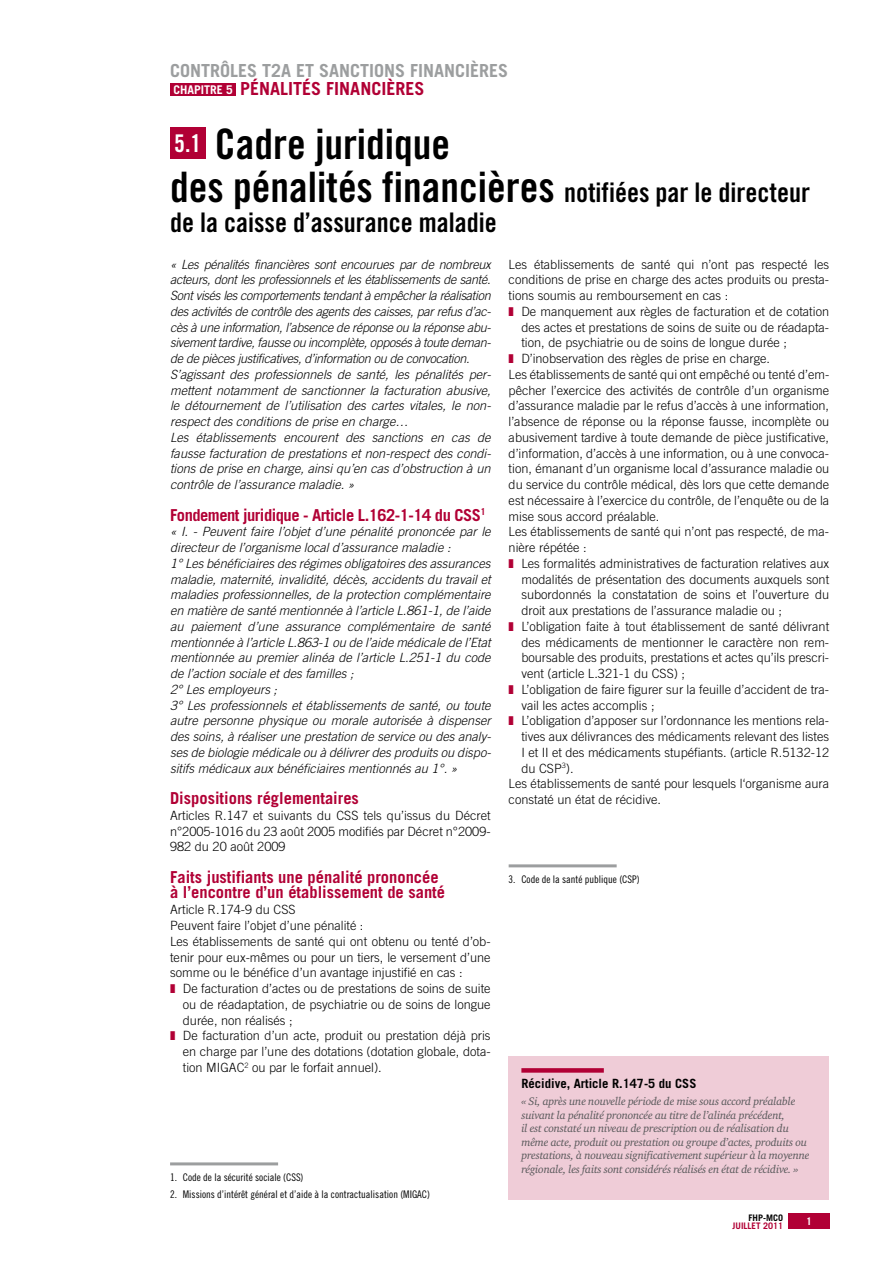
<style>
.page{position:relative;width:893px;height:1263px;background:#fff}
.page>*{position:absolute;margin:0;border:0;box-sizing:border-box;transform-origin:0 0}
.t1{font:42px/42.8px "Trade Gothic Bold Cond Twenty";color:#000}
.t2{font:27px "Trade Gothic Bold Cond Twenty";color:#000}
.t3{font:700 18px/18.8px "Trade Gothic";color:#9c9e9f}
.t4{font:700 16.5px/15px "Trade Gothic";color:#b10035}
.t5{font:700 16.5px "Trade Gothic";letter-spacing:-.03em;color:#b10035}
.t6{font:300 12.75px/15.8px "Trade Gothic";color:#000;text-align:justify}
.t7{font:italic 300 12.75px/15.8px "Trade Gothic";color:#000}
.t8{font:italic 300 12.75px/15.8px "Trade Gothic";letter-spacing:-.02em;color:#000}
.t9{font:700 12.75px "Trade Gothic";color:#000}
.t10{font:italic 11.25px/13.5px "Charter ITC";letter-spacing:-.02em;color:#58585a}
.t11{font:10.5px "Trade Gothic Cond Eighteen";color:#000}
.t12{font:700 10.5px "Trade Gothic";color:#fff}
.t13{font:700 9px "Trade Gothic";color:#b10035}
.t14{font:700 9px "Trade Gothic";color:#000}
.s1{font-size:12px;color:#fff}
.s2{color:#b10035}
.s3{font-size:27px}
</style>
<div class="page">
<div style="left:788px;top:1214px;width:42px;height:15px;background:#b10035"></div>
<div style="left:170px;top:83px;width:65px;height:12px;background:#b10035"></div>
<div style="left:170px;top:127px;width:35px;height:32px;background:#b10035"></div>
<hr style="left:170px;top:1162px;width:108px;height:3px;background:#9c9e9f">
<hr style="left:509px;top:864px;width:108px;height:3px;background:#9c9e9f">
<div style="left:509px;top:1056px;width:320px;height:143px;background:#efccd7"></div>
<div style="left:521px;top:1068px;width:83px;height:5px;background:#b10035"></div>
<h3 class="t3" style="left:170px;top:60px;width:340px">Contrôles T2A et sanctio ns financi ères<br><span class="s1">Chapitre 5</span> <span class="s2">Pénalités financi ères</span></h3>
<h1 class="t1" style="left:170px;top:122px;width:641px"><sup>5.1</sup> Cadre juridique<br>des pénalités financières <span class="s3">notifiées par le directeur</span></h1>
<h2 class="t2" style="left:170px;top:206px;width:328px">de la caisse d’assurance maladie</h2>
<p class="t8" style="left:170px;top:256px;width:322px">« Les pénalités financières sont encourues par de nombreux acteurs, dont les professionnels et les établissements de santé.<br>Sont visés les comportements tendant à empêcher la réalisation des activités de contrôle des agents des caisses, par refus d’ac&shy;cès à une information, l’absence de réponse ou la réponse abu&shy;sivement tardive, fausse ou incomplète, opposés à toute deman&shy;de de pièces justificatives, d’information ou de convocation.<br>S’agissant des professionnels de santé, les pénalités per&shy;mettent notamment de sanctionner la facturation abusive, le détournement de l’utilisation des cartes vitales, le non&shy;respect des conditions de prise en charge…<br>Les établissements encourent des sanctions en cas de fausse facturation de prestations et non-respect des condi&shy;tions de prise en charge, ainsi qu’en cas d’obstruction à un contrôle de l’assurance maladie. »</p>
<p class="t5" style="left:170px;top:505px;width:317px">Fondement juridique - Article L.162-1-14 du CSS <sup>1</sup></p>
<p class="t7" style="left:170px;top:524px;width:322px">« I. - Peuvent faire l’objet d’une pénalité prononcée par le directeur de l’organisme local d’assurance maladie :<br>1° Les bénéficiaires des régimes obligatoires des assurances maladie, maternité, invalidité, décès, accidents du travail et maladies professionnelles, de la protection complémentaire en matière de santé mentionnée à l’article L.861-1, de l’aide au paiement d’une assurance complémentaire de santé mentionnée à l’article L.863-1 ou de l’aide médicale de l’Etat mentionnée au premier alinéa de l’article L.251-1 du code de l’action sociale et des familles ;<br>2° Les employeurs ;<br>3° Les professionnels et établissements de santé, ou toute autre personne physique ou morale autorisée à dispenser des soins, à réaliser une prestation de service ou des analy&shy;ses de biologie médicale ou à délivrer des produits ou dispo&shy;sitifs médicaux aux bénéficiaires mentionnés au 1°. »</p>
<p class="t4" style="left:170px;top:790px;width:190px">Dispositions réglementaires</p>
<p class="t6" style="left:170px;top:807px;width:322px">Articles R.147 et suivants du CSS tels qu’issus du Décret n°2005-1016 du 23 août 2005 modifiés par Décret n°2009- 982 du 20 août 2009</p>
<p class="t4" style="left:170px;top:869px;width:277px">Faits justifiants une pénalité prononcée à l’encontre d’un établissement de santé</p>
<p class="t6" style="left:170px;top:902px;width:127px">Article R.174-9 du CSS</p>
<p class="t6" style="left:170px;top:917px;width:195px">Peuvent faire l’objet d’une pénalité :</p>
<p class="t6" style="left:170px;top:933px;width:322px">Les établissements de santé qui ont obtenu ou tenté d’ob-</p>
<p class="t6" style="left:170px;top:949px;width:322px">tenir pour eux-mêmes ou pour un tiers, le versement d’une</p>
<p class="t6" style="left:170px;top:965px;width:294px">somme ou le bénéfice d’un avantage injustifié en cas :</p>
<p class="t6" style="left:170px;top:980px;width:322px"><span class="s2">❚</span> De facturation d’actes ou de prestations de soins de suite</p>
<p class="t6" style="left:183px;top:996px;width:309px">ou de réadaptation, de psychiatrie ou de soins de longue</p>
<p class="t6" style="left:183px;top:1012px;width:111px">durée, non réalisés ;</p>
<p class="t6" style="left:170px;top:1028px;width:322px"><span class="s2">❚</span> De facturation d’un acte, produit ou prestation déjà pris</p>
<p class="t6" style="left:183px;top:1043px;width:309px">en charge par l’une des dotations (dotation globale, dota-</p>
<p class="t6" style="left:183px;top:1059px;width:200px">tion MIGAC<sup>2</sup> ou par le forfait annuel).</p>
<p class="t6" style="left:509px;top:256px;width:322px">Les établissements de santé qui n’ont pas respecté les</p>
<p class="t6" style="left:509px;top:272px;width:322px">conditions de prise en charge des actes produits ou presta-</p>
<p class="t6" style="left:509px;top:287px;width:221px">tions soumis au remboursement en cas :</p>
<p class="t6" style="left:509px;top:303px;width:322px"><span class="s2">❚</span> De manquement aux règles de facturation et de cotation</p>
<p class="t6" style="left:521px;top:319px;width:309px">des actes et prestations de soins de suite ou de réadapta-</p>
<p class="t6" style="left:521px;top:335px;width:267px">tion, de psychiatrie ou de soins de longue durée ;</p>
<p class="t6" style="left:509px;top:350px;width:263px"><span class="s2">❚</span> D’inobservation des règles de prise en charge.</p>
<p class="t6" style="left:509px;top:366px;width:322px">Les établissements de santé qui ont empêché ou tenté d’em-</p>
<p class="t6" style="left:509px;top:382px;width:322px">pêcher l’exercice des activités de contrôle d’un organisme</p>
<p class="t6" style="left:509px;top:398px;width:322px">d’assurance maladie par le refus d’accès à une information,</p>
<p class="t6" style="left:509px;top:413px;width:322px">l’absence de réponse ou la réponse fausse, incomplète ou</p>
<p class="t6" style="left:509px;top:429px;width:322px">abusivement tardive à toute demande de pièce justificative,</p>
<p class="t6" style="left:509px;top:445px;width:322px">d’information, d’accès à une information, ou à une convoca-</p>
<p class="t6" style="left:509px;top:461px;width:322px">tion, émanant d’un organisme local d’assurance maladie ou</p>
<p class="t6" style="left:509px;top:476px;width:322px">du service du contrôle médical, dès lors que cette demande</p>
<p class="t6" style="left:509px;top:492px;width:322px">est nécessaire à l’exercice du contrôle, de l’enquête ou de la</p>
<p class="t6" style="left:509px;top:508px;width:152px">mise sous accord préalable.</p>
<p class="t6" style="left:509px;top:524px;width:322px">Les établissements de santé qui n’ont pas respecté, de ma-</p>
<p class="t6" style="left:509px;top:539px;width:79px">nière répétée :</p>
<p class="t6" style="left:509px;top:555px;width:322px"><span class="s2">❚</span> Les formalités administratives de facturation relatives aux</p>
<p class="t6" style="left:521px;top:571px;width:309px">modalités de présentation des documents auxquels sont</p>
<p class="t6" style="left:521px;top:587px;width:309px">subordonnés la constatation de soins et l’ouverture du</p>
<p class="t6" style="left:521px;top:602px;width:262px">droit aux prestations de l’assurance maladie ou ;</p>
<p class="t6" style="left:509px;top:618px;width:322px"><span class="s2">❚</span> L’obligation faite à tout établissement de santé délivrant</p>
<p class="t6" style="left:521px;top:634px;width:309px">des médicaments de mentionner le caractère non rem-</p>
<p class="t6" style="left:521px;top:650px;width:309px">boursable des produits, prestations et actes qu’ils prescri-</p>
<p class="t6" style="left:521px;top:665px;width:165px">vent (article L.321-1 du CSS) ;</p>
<p class="t6" style="left:509px;top:681px;width:322px"><span class="s2">❚</span> L’obligation de faire figurer sur la feuille d’accident de tra-</p>
<p class="t6" style="left:521px;top:697px;width:135px">vail les actes accomplis ;</p>
<p class="t6" style="left:509px;top:713px;width:322px"><span class="s2">❚</span> L’obligation d’apposer sur l’ordonnance les mentions rela-</p>
<p class="t6" style="left:521px;top:728px;width:309px">tives aux délivrances des médicaments relevant des listes</p>
<p class="t6" style="left:521px;top:744px;width:309px">I et II et des médicaments stupéfiants. (article R.5132-12</p>
<p class="t6" style="left:521px;top:760px;width:54px">du CSP<sup>3</sup>).</p>
<p class="t6" style="left:509px;top:776px;width:322px">Les établissements de santé pour lesquels l‘organisme aura</p>
<p class="t6" style="left:509px;top:791px;width:154px">constaté un état de récidive.</p>
<p class="t11" style="left:509px;top:873px;width:133px">3. Code de la santé publique (CSP)</p>
<p class="t11" style="left:170px;top:1171px;width:135px">1. Code de la sécurité sociale (CSS)</p>
<p class="t11" style="left:170px;top:1188px;width:262px">2. Missions d’intérêt général et d’aide à la contractualisation (MIGAC)</p>
<p class="t9" style="left:521px;top:1075px;width:169px">Récidive, Article R.147-5 du CSS</p>
<p class="t10" style="left:521px;top:1095px;width:290px">« Si, après une nouvelle période de mise sous accord préalable suivant la pénalité prononcée au titre de l’alinéa précédent,<br>il est constaté un niveau de prescription ou de réalisation du même acte, produit ou prestation ou groupe d’actes, produits ou prestations, à nouveau significativement supérieur à la moyenne régionale, les faits sont considérés réalisés en état de récidive. »</p>
<p class="t14" style="left:749px;top:1212px;width:36px">FHP-MCO</p>
<p class="t13" style="left:733px;top:1221px;width:52px">juillet 2011</p>
<p class="t12" style="left:806px;top:1215px;width:7px">1</p>
</div>
